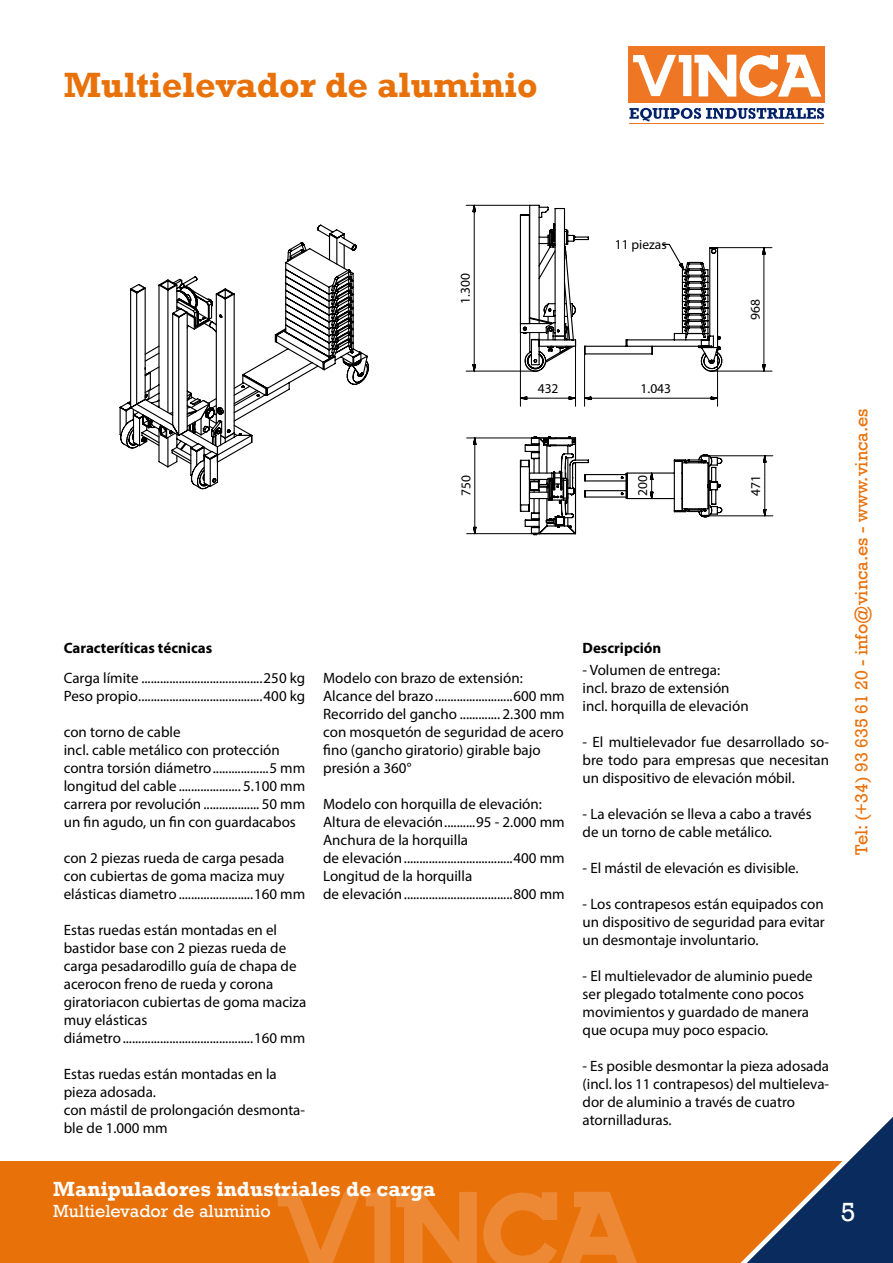
<style>
.page{position:relative;width:893px;height:1263px;background:#fff}
.page>*{position:absolute;margin:0;border:0;box-sizing:border-box;transform-origin:0 0}
.t1{font:700 36px "Rockwell";color:#e9710a}
.t2{font:27px "Rockwell";color:#fff}
.t3{font:700 21px "Rockwell";color:#fff}
.t4{font:18px "Rockwell";color:#e9710a}
.t5{font:18px "Rockwell";color:#fff}
.t6{font:15px/18px "Myriad Pro";color:#000}
.t7{font:700 15px "Myriad Pro";color:#000}
.t8{font:300 condensed 13.5px "Univers";color:#000}
</style>
<div class="page">
<div style="left:0;top:1161px;width:893px;height:102px;background:#e9710a"></div>
<svg style="left:278px;top:1192px;width:359px;height:71px"></svg>
<svg style="left:740px;top:1117px;width:153px;height:146px"></svg>
<svg style="left:119px;top:224px;width:238px;height:225px"></svg>
<svg style="left:144px;top:345px;width:225px;height:145px"></svg>
<svg style="left:466px;top:436px;width:308px;height:100px"></svg>
<svg style="left:465px;top:204px;width:308px;height:203px"></svg>
<svg style="left:629px;top:108px;width:195px;height:14px"></svg>
<hr style="left:629px;top:123px;width:195px;height:1px;background:#ef7622">
<div style="left:629px;top:46px;width:196px;height:57px;background:#ef7622"></div>
<svg style="left:633px;top:55px;width:188px;height:42px"></svg>
<h1 class="t1" style="left:64px;top:64px;width:475px">Multielevador de aluminio</h1>
<p class="t8" style="left:457px;top:304px;width:32px;rotate:-90deg">1.300</p>
<p class="t8" style="left:615px;top:236px;width:53px">11 piezas</p>
<p class="t8" style="left:747px;top:320px;width:22px;rotate:-90deg">968</p>
<p class="t8" style="left:538px;top:381px;width:22px">432</p>
<p class="t8" style="left:641px;top:381px;width:32px">1.043</p>
<p class="t8" style="left:458px;top:496px;width:22px;rotate:-90deg">750</p>
<p class="t8" style="left:634px;top:496px;width:22px;rotate:-90deg">200</p>
<p class="t8" style="left:747px;top:496px;width:22px;rotate:-90deg">471</p>
<p class="t7" style="left:64px;top:638px;width:150px">Caracteríticas técnicas</p>
<p class="t7" style="left:583px;top:638px;width:80px">Descripción</p>
<p class="t6" style="left:64px;top:669px;width:243px">Carga límite .......................................250 kg<br>Peso propio........................................400 kg</p>
<p class="t6" style="left:64px;top:723px;width:243px">con torno de cable<br>incl. cable metálico con protección contra torsión diámetro..................5 mm longitud del cable.................... 5.100 mm carrera por revolución .................. 50 mm un fin agudo, un fin con guardacabos</p>
<p class="t6" style="left:64px;top:849px;width:243px">con 2 piezas rueda de carga pesada con cubiertas de goma maciza muy elásticas diametro........................160 mm</p>
<p class="t6" style="left:64px;top:921px;width:244px">Estas ruedas están montadas en el bastidor base con 2 piezas rueda de carga pesadarodillo guía de chapa de acerocon freno de rueda y corona giratoriacon cubiertas de goma maciza muy elásticas diámetro..........................................160 mm</p>
<p class="t6" style="left:64px;top:1065px;width:243px">Estas ruedas están montadas en la pieza adosada.<br>con mástil de prolongación desmonta&shy;ble de 1.000 mm</p>
<p class="t6" style="left:323px;top:669px;width:243px">Modelo con brazo de extensión:<br>Alcance del brazo.........................600 mm Recorrido del gancho ............. 2.300 mm con mosquetón de seguridad de acero fino (gancho giratorio) girable bajo presión a 360°</p>
<p class="t6" style="left:323px;top:795px;width:243px">Modelo con horquilla de elevación:<br>Altura de elevación..........95 - 2.000 mm Anchura de la horquilla<br>de elevación...................................400 mm Longitud de la horquilla<br>de elevación...................................800 mm</p>
<p class="t6" style="left:583px;top:660px;width:168px">- Volumen de entrega: incl. brazo de extensión incl. horquilla de elevación</p>
<p class="t6" style="left:583px;top:732px;width:248px;text-align:justify">- El multielevador fue desarrollado so&shy;bre todo para empresas que necesitan un dispositivo de elevación móbil.</p>
<p class="t6" style="left:583px;top:804px;width:231px">- La elevación se lleva a cabo a través de un torno de cable metálico.</p>
<p class="t6" style="left:583px;top:858px;width:218px">- El mástil de elevación es divisible.</p>
<p class="t6" style="left:583px;top:894px;width:244px;text-align:justify">- Los contrapesos están equipados con un dispositivo de seguridad para evitar un desmontaje involuntario.</p>
<p class="t6" style="left:583px;top:966px;width:232px">- El multielevador de aluminio puede ser plegado totalmente cono pocos movimientos y guardado de manera que ocupa muy poco espacio.</p>
<p class="t6" style="left:583px;top:1056px;width:248px">- Es posible desmontar la pieza adosada (incl. los 11 contrapesos) del multieleva&shy;dor de aluminio a través de cuatro atornilladuras.</p>
<p class="t4" style="left:851px;top:855px;width:448px;rotate:-90deg">Tel: (+34) 93 635 61 20 - info@vinca.es - www.vinca.es</p>
<h3 class="t3" style="left:53px;top:1176px;width:384px">Manipuladores industriales de carga</h3>
<p class="t5" style="left:53px;top:1201px;width:219px">Multielevador de aluminio</p>
<h2 class="t2" style="left:841px;top:1196px;width:16px">5</h2>
</div>
